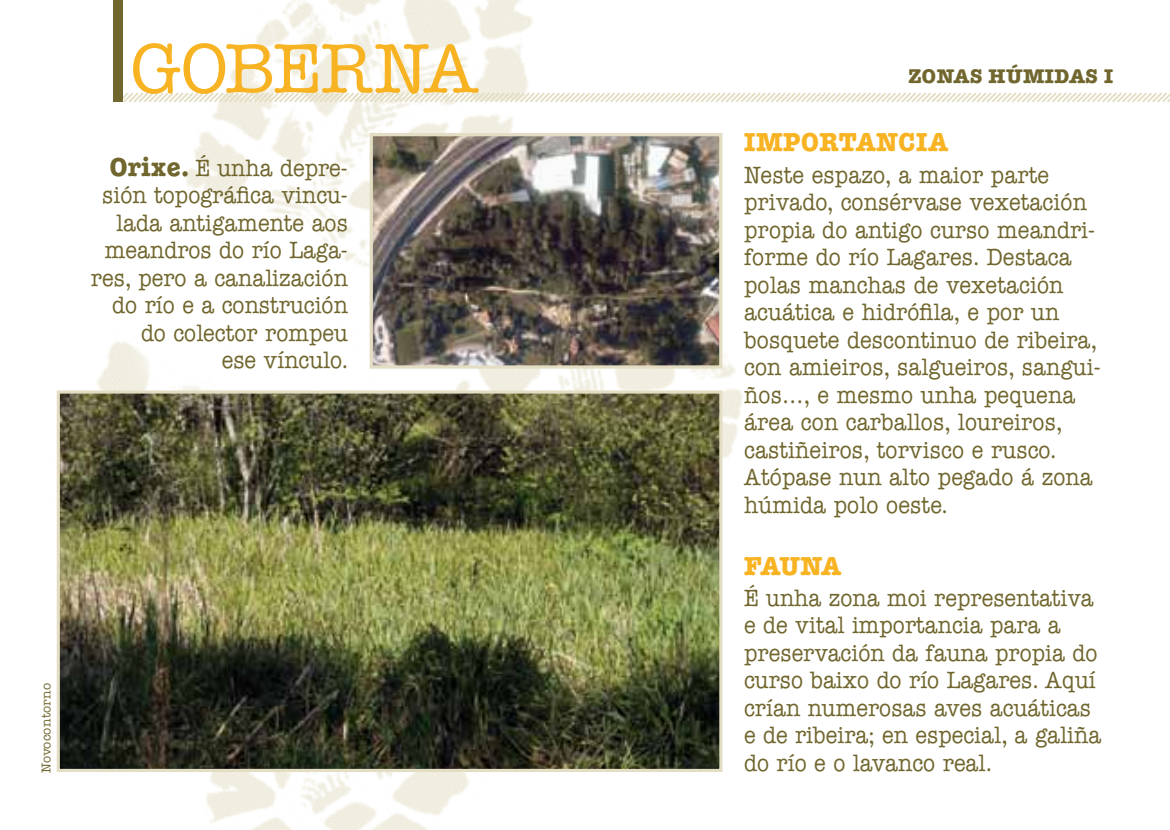
<style>
.page{position:relative;width:1170px;height:830px;background:#fff}
.page>*{position:absolute;margin:0;border:0;box-sizing:border-box;transform-origin:0 0}
.Titular{font:500 70px "American Typewriter";letter-spacing:-.015em;color:#f8b322}
.Titulo_American{font:26.25px "American Typewriter Bold A";letter-spacing:.02em;color:#f8b322;scale:.95 1}
.Texto_American{font:500 23.75px/27.5px "American Typewriter";letter-spacing:.01em;color:#70662e;scale:.9 1}
.Titulo_American-2{font:500 23.75px/27.5px "American Typewriter";letter-spacing:.005em;color:#70662e;text-align:right;scale:.9 1}
.t1{font:20px "American Typewriter Bold A";letter-spacing:.03em;color:#70662e}
.Firma_foto{font:500 12.75px "American Typewriter";letter-spacing:.02em;color:#70662e}
.s1{font-family:"American Typewriter Bold A";font-weight:400;font-size:26.25px}
</style>
<div class="page">
<img style="left:56px;top:0;width:687px;height:829px">
<svg style="left:111px;top:90px;width:1058px;height:14px"></svg>
<div style="left:113px;top:0;width:10px;height:102px;background:#70662e"></div>
<img style="left:61px;top:394px;width:657px;height:373px">
<div style="left:57px;top:390px;width:665px;height:381px;border:3px solid #e3dec3"></div>
<img style="left:373px;top:137px;width:345px;height:227px">
<div style="left:369px;top:133px;width:353px;height:235px;border:3px solid #e3dec3"></div>
<p class="Titular" style="left:130px;top:30px;width:349px">GOBERNA</p>
<p class="Titulo_American-2" style="left:91px;top:154px;width:288px"><span class="s1">Orixe.</span> É unha depre&shy;sión topográfica vincu&shy;lada antigamente aos meandros do río Laga&shy;res, pero a canalización do río e a construción do colector rompeu<br>ese vínculo.</p>
<p class="Firma_foto" style="left:39px;top:772px;width:92px;rotate:-90deg">Novocontorno</p>
<p class="t1" style="left:908px;top:65px;width:206px">ZONAS HÚMIDAS I</p>
<p class="Titulo_American" style="left:744px;top:127px;width:216px">IMPORTANCIA</p>
<p class="Texto_American" style="left:744px;top:161px;width:397px">Neste espazo, a maior parte privado, consérvase vexetación propia do antigo curso meandri&shy;forme do río Lagares. Destaca polas manchas de vexetación acuática e hidrófila, e por un bosquete descontinuo de ribeira, con amieiros, salgueiros, sangui&shy;ños…, e mesmo unha pequena área con carballos, loureiros, castiñeiros, torvisco e rusco.<br>Atópase nun alto pegado á zona húmida polo oeste.</p>
<p class="Titulo_American" style="left:744px;top:550px;width:103px">FAUNA</p>
<p class="Texto_American" style="left:744px;top:584px;width:398px">É unha zona moi representativa e de vital importancia para a preservación da fauna propia do curso baixo do río Lagares. Aquí crían numerosas aves acuáticas e de ribeira; en especial, a galiña do río e o lavanco real.</p>
</div>
